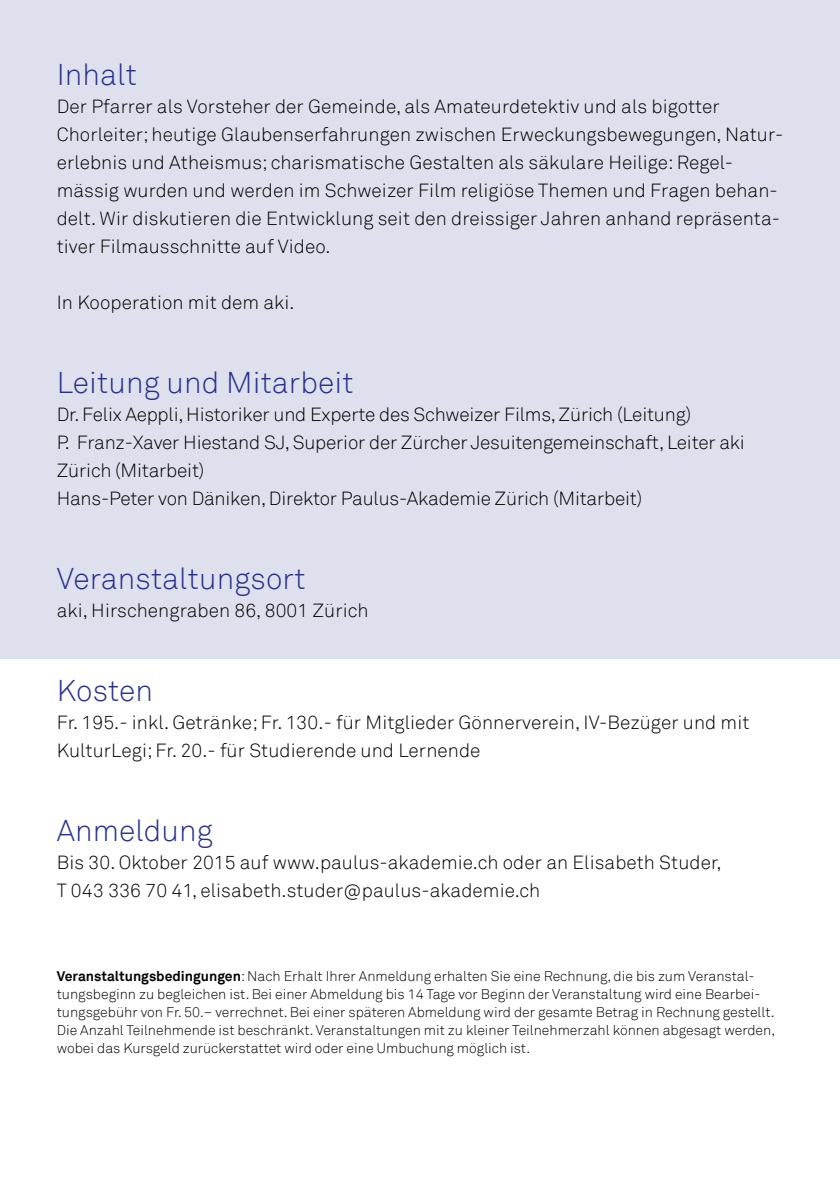
<style>
.page{position:relative;width:840px;height:1191px;background:#fff}
.page>*{position:absolute;margin:0;border:0;box-sizing:border-box;transform-origin:0 0}
.t1{font:300 30px "Akkurat";letter-spacing:.005em;color:#27318b}
.t2{font:300 19px/28px "Akkurat";letter-spacing:.005em;color:#000}
.t3{font:300 14px/18px "Akkurat";color:#000}
.s1{font-weight:700}
</style>
<div class="page">
<div style="left:0;top:0;width:839px;height:658px;background:#dfe0ee"></div>
<h1 class="t1" style="left:57px;top:57px;width:82px">Inhalt</h1>
<p class="t2" style="left:57px;top:93px;width:727px">Der Pfarrer als Vorsteher der Gemeinde, als Amateurdetektiv und als bigotter Chorleiter; heutige Glaubenserfahrungen zwischen Erweckungsbewegungen, Natur&shy;erlebnis und Atheismus; charismatische Gestalten als säkulare Heilige: Regel&shy;mässig wurden und werden im Schweizer Film religiöse Themen und Fragen behan&shy;delt. Wir diskutieren die Entwicklung seit den dreissiger Jahren anhand repräsenta&shy;tiver Filmausschnitte auf Video.</p>
<p class="t2" style="left:57px;top:289px;width:239px">In Kooperation mit dem aki.</p>
<h1 class="t1" style="left:57px;top:365px;width:298px">Leitung und Mitarbeit</h1>
<p class="t2" style="left:57px;top:401px;width:689px">Dr. Felix Aeppli, Historiker und Experte des Schweizer Films, Zürich (Leitung)<br>P. Franz-Xaver Hiestand SJ, Superior der Zürcher Jesuitengemeinschaft, Leiter aki Zürich (Mitarbeit)<br>Hans-Peter von Däniken, Direktor Paulus-Akademie Zürich (Mitarbeit)</p>
<h1 class="t1" style="left:57px;top:561px;width:250px">Veranstaltungsort</h1>
<p class="t2" style="left:57px;top:597px;width:313px">aki, Hirschengraben 86, 8001 Zürich</p>
<h1 class="t1" style="left:57px;top:673px;width:97px">Kosten</h1>
<p class="t2" style="left:57px;top:709px;width:693px">Fr. 195.- inkl. Getränke; Fr. 130.- für Mitglieder Gönnerverein, IV-Bezüger und mit<br>KulturLegi; Fr. 20.- für Studierende und Lernende</p>
<h1 class="t1" style="left:57px;top:813px;width:158px">Anmeldung</h1>
<p class="t2" style="left:57px;top:849px;width:666px">Bis 30. Oktober 2015 auf www.paulus-akademie.ch oder an Elisabeth Studer,<br>T 043 336 70 41, elisabeth.studer@paulus-akademie.ch</p>
<p class="t3" style="left:57px;top:967px;width:719px"><span class="s1">Veranstaltungsbedingungen</span>: Nach Erhalt Ihrer Anmeldung erhalten Sie eine Rechnung, die bis zum Veranstal&shy;tungsbeginn zu begleichen ist. Bei einer Abmeldung bis 14 Tage vor Beginn der Veranstaltung wird eine Bearbei&shy;tungsgebühr von Fr. 50.– verrechnet. Bei einer späteren Abmeldung wird der gesamte Betrag in Rechnung gestellt.<br>Die Anzahl Teilnehmende ist beschränkt. Veranstaltungen mit zu kleiner Teilnehmerzahl können abgesagt werden, wobei das Kursgeld zurückerstattet wird oder eine Umbuchung möglich ist.</p>
</div>
